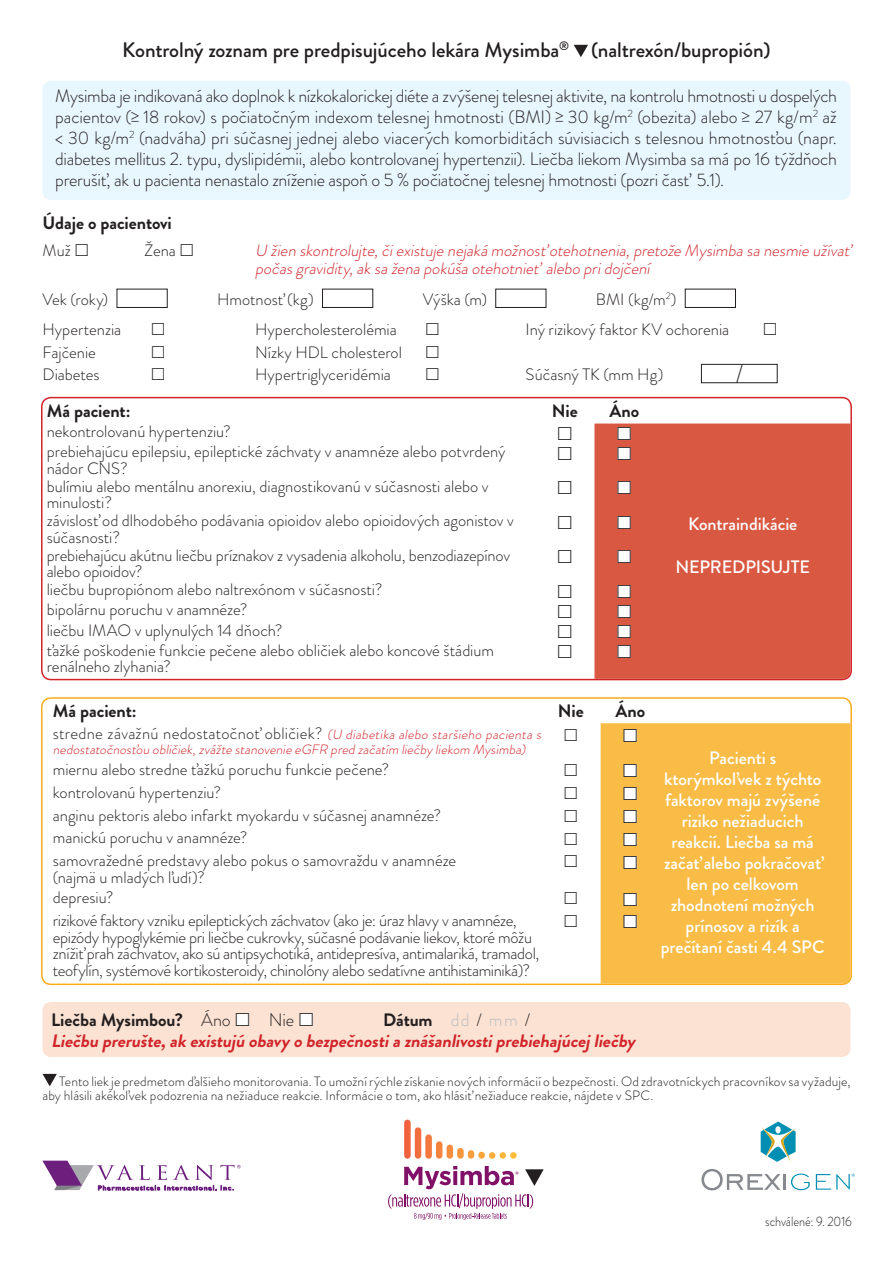
<style>
.page{position:relative;width:893px;height:1263px;background:#fff}
.page>*{position:absolute;margin:0;border:0;box-sizing:border-box;transform-origin:0 0}
.t1{font:300 26.4px "Brandon Grotesque";color:#231f20;scale:.91 1}
.t2{font:500 21px "Brandon Grotesque";letter-spacing:-.005em;color:#231f20}
.t3{font:300 18px/21px "Brandon Grotesque";letter-spacing:-.015em;color:#231f20;text-align:justify}
.t4{font:500 18px/21px "Brandon Grotesque";letter-spacing:-.005em;color:#fff;text-align:center}
.t5{font:700 18px "Brandon Grotesque";letter-spacing:-.005em;color:#231f20}
.t6{font:italic 700 18px "Brandon Grotesque";color:#d1232a}
.t7{font:300 16.5px/16.5px "Brandon Grotesque";letter-spacing:-.005em;color:#231f20}
.t8{font:300 16.5px/16.5px "Brandon Grotesque";letter-spacing:-.025em;color:#231f20}
.t9{font:italic 300 16.5px/18px "Brandon Grotesque";letter-spacing:-.005em;color:#d1232a}
.t10{font:300 16.5px "Brandon Grotesque";letter-spacing:.015em;color:#231f20}
.t11{font:300 13.5px/13.5px "Brandon Grotesque";letter-spacing:.005em;color:#231f20}
.t12{font:italic 300 13.5px "Brandon Grotesque";color:#d1232a}
.t13{font:300 13.5px "Brandon Grotesque";letter-spacing:.005em;color:#231f20;scale:.9 1}
.s1{font-style:italic;font-size:13.5px;color:#d1232a}
.s2{font-weight:300}
.s3{font-weight:300;color:#bcbdc0}
</style>
<div class="page">
<svg style="left:574px;top:45px;width:14px;height:12px"></svg>
<div style="left:43px;top:81px;width:807px;height:119px;background:#e8f6fd;border-radius:9px"></div>
<div style="left:43px;top:1002px;width:807px;height:55px;background:#fbe2d3;border-radius:9px"></div>
<div style="left:117px;top:289px;width:51px;height:19px;border:1px solid #231f20"></div>
<div style="left:322px;top:289px;width:51px;height:19px;border:1px solid #231f20"></div>
<div style="left:495px;top:289px;width:51px;height:19px;border:1px solid #231f20"></div>
<div style="left:685px;top:289px;width:51px;height:19px;border:1px solid #231f20"></div>
<div style="left:701px;top:364px;width:77px;height:19px;border:1px solid #231f20"></div>
<div style="left:594px;top:423px;width:256px;height:256px;background:#d95842"></div>
<div style="left:41px;top:397px;width:811px;height:283px;border:2px solid #d1232a;border-radius:9px"></div>
<div style="left:601px;top:723px;width:249px;height:260px;background:#f9bd47"></div>
<div style="left:41px;top:697px;width:811px;height:288px;border:2px solid #f8ad19;border-radius:9px"></div>
<svg style="left:43px;top:1074px;width:14px;height:12px"></svg>
<svg style="left:404px;top:1119px;width:113px;height:40px"></svg>
<svg style="left:388px;top:1166px;width:156px;height:54px"></svg>
<svg style="left:761px;top:1121px;width:36px;height:41px"></svg>
<svg style="left:701px;top:1169px;width:109px;height:21px"></svg>
<svg style="left:816px;top:1174px;width:39px;height:16px"></svg>
<svg style="left:42px;top:1160px;width:199px;height:31px"></svg>
<svg style="left:618px;top:426px;width:13px;height:13px"></svg>
<svg style="left:618px;top:447px;width:13px;height:13px"></svg>
<svg style="left:618px;top:481px;width:13px;height:13px"></svg>
<svg style="left:618px;top:515px;width:13px;height:14px"></svg>
<svg style="left:618px;top:550px;width:13px;height:13px"></svg>
<svg style="left:618px;top:584px;width:13px;height:13px"></svg>
<svg style="left:618px;top:605px;width:13px;height:13px"></svg>
<svg style="left:618px;top:625px;width:13px;height:13px"></svg>
<svg style="left:618px;top:645px;width:13px;height:13px"></svg>
<svg style="left:624px;top:728px;width:13px;height:14px"></svg>
<svg style="left:624px;top:764px;width:13px;height:13px"></svg>
<svg style="left:624px;top:787px;width:13px;height:13px"></svg>
<svg style="left:624px;top:810px;width:13px;height:13px"></svg>
<svg style="left:624px;top:832px;width:13px;height:14px"></svg>
<svg style="left:624px;top:855px;width:13px;height:13px"></svg>
<svg style="left:624px;top:892px;width:13px;height:13px"></svg>
<svg style="left:624px;top:915px;width:13px;height:13px"></svg>
<p class="t2" style="left:122px;top:35px;width:650px">Kontrolný zoznam pre predpisujúceho lekára Mysimba<sup>®</sup> (naltrexón/bupropión)</p>
<p class="t3" style="left:55px;top:85px;width:783px">Mysimba je indikovaná ako doplnok k nízkokalorickej diéte a zvýšenej telesnej aktivite, na kontrolu hmotnosti u dospelých pacientov (≥ 18 rokov) s počiatočným indexom telesnej hmotnosti (BMI) ≥ 30 kg/m<sup>2</sup> (obezita) alebo ≥ 27 kg/m<sup>2</sup> až &lt; 30 kg/m<sup>2</sup> (nadváha) pri súčasnej jednej alebo viacerých komorbiditách súvisiacich s telesnou hmotnosťou (napr. diabetes mellitus 2. typu, dyslipidémii, alebo kontrolovanej hypertenzii). Liečba liekom Mysimba sa má po 16 týždňoch prerušiť, ak u pacienta nenastalo zníženie aspoň o 5 % počiatočnej telesnej hmotnosti (pozri časť 5.1).</p>
<p class="t5" style="left:43px;top:211px;width:131px">Údaje o pacientovi</p>
<p class="t7" style="left:43px;top:242px;width:30px">Muž</p>
<p class="t7" style="left:145px;top:242px;width:33px">Žena</p>
<p class="t9" style="left:255px;top:241px;width:595px">U žien skontrolujte,čiexistuje nejakámožnosť otehotnenia,pretože Mysimbasanesmie užívať počasgravidity,aksaženapokúšaotehotnieť alebo pridojčení</p>
<p class="t7" style="left:43px;top:291px;width:67px">Vek (roky)</p>
<p class="t7" style="left:217px;top:291px;width:98px">Hmotnosť (kg)</p>
<p class="t7" style="left:423px;top:291px;width:66px">Výška (m)</p>
<p class="t7" style="left:596px;top:291px;width:82px">BMI (kg/m<sup>2</sup>)</p>
<p class="t7" style="left:43px;top:322px;width:80px">Hypertenzia</p>
<p class="t7" style="left:255px;top:322px;width:143px">Hypercholesterolémia</p>
<p class="t7" style="left:526px;top:322px;width:205px">Iný rizikový faktor KV ochorenia</p>
<p class="t7" style="left:43px;top:344px;width:55px">Fajčenie</p>
<p class="t7" style="left:255px;top:344px;width:148px">Nízky HDL cholesterol</p>
<p class="t7" style="left:43px;top:366px;width:59px">Diabetes</p>
<p class="t7" style="left:255px;top:366px;width:137px">Hypertriglyceridémia</p>
<p class="t7" style="left:526px;top:366px;width:139px">Súčasný TK (mm Hg)</p>
<p class="t1" style="left:735px;top:356px;width:10px">/</p>
<p class="t5" style="left:47px;top:398px;width:85px">Má pacient:</p>
<p class="t5" style="left:552px;top:398px;width:28px">Nie</p>
<p class="t5" style="left:609px;top:398px;width:31px">Áno</p>
<p class="t7" style="left:47px;top:423px;width:186px">nekontrolovanú hypertenziu?</p>
<p class="t7" style="left:47px;top:444px;width:460px">prebiehajúcu epilepsiu, epileptické záchvaty v anamnéze alebo potvrdený nádor CNS?</p>
<p class="t7" style="left:47px;top:478px;width:443px">bulímiu alebo mentálnu anorexiu, diagnostikovanú v súčasnosti alebo v minulosti?</p>
<p class="t7" style="left:47px;top:512px;width:469px">závislosť od dlhodobého podávania opioidov alebo opioidových agonistov v súčasnosti?</p>
<p class="t7" style="left:47px;top:547px;width:465px">prebiehajúcu akútnu liečbu príznakov z vysadenia alkoholu, benzodiazepínov alebo opioidov?</p>
<p class="t7" style="left:47px;top:581px;width:337px">liečbu bupropiónom alebo naltrexónom v súčasnosti?</p>
<p class="t7" style="left:47px;top:602px;width:202px">bipolárnu poruchu v anamnéze?</p>
<p class="t7" style="left:47px;top:622px;width:237px">liečbu IMAO v uplynulých 14 dňoch?</p>
<p class="t7" style="left:47px;top:642px;width:449px">ťažké poškodenie funkcie pečene alebo obličiek alebo koncové štádium renálneho zlyhania?</p>
<p class="t5" style="left:53px;top:698px;width:85px">Má pacient:</p>
<p class="t5" style="left:558px;top:698px;width:28px">Nie</p>
<p class="t5" style="left:615px;top:698px;width:31px">Áno</p>
<p class="t10" style="left:53px;top:722px;width:493px">stredne závažnú nedostatočnoť obličiek? <span class="s1">(U diabetika alebo staršieho pacienta s</span></p>
<p class="t12" style="left:53px;top:741px;width:477px">nedostatočnosťou obličiek,zvážte stanovenie eGFR pred začatím liečbyliekom Mysimba)</p>
<p class="t4" style="left:661px;top:747px;width:165px">Pacienti s ktorýmkoľvek z týchto faktorov majú zvýšené riziko nežiaducich reakcií. Liečba sa má začať alebo pokračovať len po celkovom zhodnotení možných prínosov a rizík a prečítaní časti 4.4 SPC</p>
<p class="t4" style="left:688px;top:513px;width:111px">Kontraindikácie</p>
<p class="t4" style="left:675px;top:556px;width:136px">NEPREDPISUJTE</p>
<p class="t7" style="left:53px;top:761px;width:338px">miernu alebo stredne ťažkú poruchu funkcie pečene?</p>
<p class="t7" style="left:53px;top:784px;width:170px">kontrolovanú hypertenziu?</p>
<p class="t7" style="left:53px;top:807px;width:390px">anginu pektoris alebo infarkt myokardu v súčasnej anamnéze?</p>
<p class="t7" style="left:53px;top:829px;width:196px">manickú poruchu v anamnéze?</p>
<p class="t7" style="left:53px;top:852px;width:405px">samovražedné predstavy alebo pokus o samovraždu v anamnéze (najmä u mladých ľudí)?</p>
<p class="t7" style="left:53px;top:889px;width:62px">depresiu?</p>
<p class="t8" style="left:53px;top:912px;width:488px">rizikové faktory vzniku epileptických záchvatov (ako je: úraz hlavy v anamnéze, epizódy hypoglykémie pri liečbe cukrovky, súčasné podávanie liekov, ktoré môžu znížiť prah záchvatov, ako sú antipsychotiká, antidepresíva, antimalariká, tramadol, teofylín, systémové kortikosteroidy, chinolóny alebo sedatívne antihistaminiká)?</p>
<p class="t5" style="left:51px;top:1007px;width:181px">Liečba Mysimbou? <span class="s2">Áno</span></p>
<p class="t3" style="left:269px;top:1009px;width:27px">Nie</p>
<p class="t5" style="left:383px;top:1007px;width:149px">Dátum <span class="s3">dd</span> <span class="s2">/</span> <span class="s3">mm</span> <span class="s2">/</span></p>
<p class="t6" style="left:51px;top:1028px;width:590px">Liečbu prerušte,ak existujú obavyo bezpečnostiaznášanlivostiprebiehajúcej liečby</p>
<p class="t11" style="left:43px;top:1075px;width:809px;text-indent:17px">Tento liek je predmetom ďalšieho monitorovania. To umožní rýchle získanie nových informácií o bezpečnosti. Od zdravotníckych pracovníkov sa vyžaduje, aby hlásili akékoľvek podozrenia na nežiaduce reakcie. Informácie o tom, ako hlásiť nežiaduce reakcie, nájdete v SPC.</p>
<p class="t13" style="left:765px;top:1212px;width:98px">schválené: 9. 2016</p>
</div>
